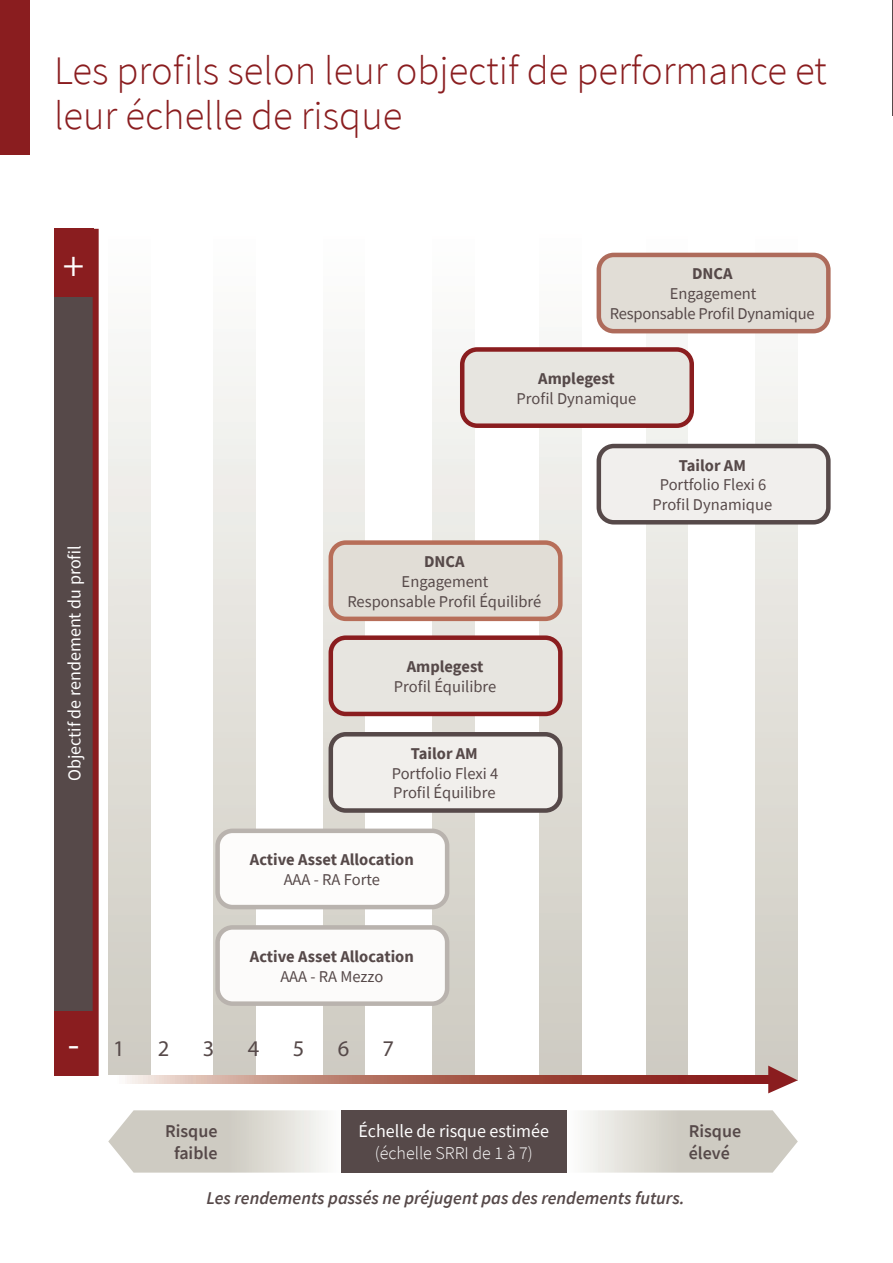
<style>
.page{position:relative;width:893px;height:1263px;background:#fff}
.page>*{position:absolute;margin:0;border:0;box-sizing:border-box;transform-origin:0 0}
.Titre_1{font:300 40.5px/45px "Source Sans Pro";color:#8a1d1f}
.t1{font:36px "Myriad Pro";color:#fff}
.t2{font:22.5px "Myriad Pro";color:#564949}
.Style_de_paragraphe_1{font:18px/21.6px "Source Sans Pro";color:#fff;text-align:center}
.t3{font:italic 600 18px "Source Sans Pro";color:#564949}
.Style_de_paragraphe_1-2{font:600 18px/21.6px "Source Sans Pro";color:#564949;text-align:center}
.t4{font:16.5px "Source Sans Pro";color:#564949}
.t5{font:700 16.5px "Source Sans Pro";color:#564949}
.s1{font-weight:300}
</style>
<div class="page">
<div style="left:0;top:0;width:30px;height:154px;background:#8a1d1f"></div>
<svg style="left:566px;top:1110px;width:232px;height:62px"></svg>
<svg style="left:108px;top:1110px;width:217px;height:62px;background:#d9d7d0"></svg>
<svg style="left:214px;top:352px;width:41px;height:724px;background:#e4e2dd"></svg>
<div style="left:108px;top:229px;width:42px;height:851px;background:linear-gradient(to bottom,#fdfefd,#cdcac0)"></div>
<svg style="left:323px;top:352px;width:42px;height:724px"></svg>
<svg style="left:433px;top:352px;width:42px;height:724px;background:#e0ded8"></svg>
<svg style="left:539px;top:428px;width:42px;height:648px;background:#dddbd4"></svg>
<svg style="left:646px;top:252px;width:42px;height:824px;background:#dddbd4"></svg>
<svg style="left:756px;top:252px;width:42px;height:824px;background:#e0ded8"></svg>
<div style="left:54px;top:297px;width:39px;height:745px;background:#564949"></div>
<div style="left:341px;top:1110px;width:225px;height:62px;background:#564949"></div>
<div style="left:93px;top:229px;width:6px;height:847px;background:#8a1d1f"></div>
<div style="left:54px;top:229px;width:39px;height:68px;background:#8a1d1f"></div>
<div style="left:54px;top:1011px;width:39px;height:65px;background:#8a1d1f"></div>
<div style="left:599px;top:255px;width:229px;height:76px;background:#e1ddd6;border-radius:15px"></div>
<div style="left:597px;top:253px;width:234px;height:80px;border:4px solid #ae6b5b;border-radius:15px"></div>
<div style="left:331px;top:543px;width:229px;height:76px;background:#e1ddd6;border-radius:15px"></div>
<div style="left:329px;top:540px;width:234px;height:81px;border:4px solid #b76e59;border-radius:15px"></div>
<div style="left:331px;top:638px;width:229px;height:76px;background:#e7e5e0;border-radius:15px"></div>
<div style="left:329px;top:635px;width:234px;height:81px;border:4px solid #8a1d1f;border-radius:15px"></div>
<div style="left:331px;top:734px;width:229px;height:76px;background:#f1efec;border-radius:15px"></div>
<div style="left:329px;top:732px;width:234px;height:81px;border:4px solid #564949;border-radius:15px"></div>
<div style="left:218px;top:831px;width:229px;height:76px;background:#fdfcfb;border-radius:15px"></div>
<div style="left:215px;top:828px;width:234px;height:81px;border:4px solid #b9b3ae;border-radius:15px"></div>
<div style="left:218px;top:927px;width:229px;height:77px;background:#fcfbfa;border-radius:15px"></div>
<div style="left:215px;top:925px;width:234px;height:81px;border:4px solid #b9b3ae;border-radius:15px"></div>
<div style="left:599px;top:446px;width:229px;height:76px;background:#f1efed;border-radius:15px"></div>
<div style="left:597px;top:444px;width:234px;height:80px;border:4px solid #564949;border-radius:15px"></div>
<div style="left:462px;top:349px;width:230px;height:77px;background:#e7e5e0;border-radius:15px"></div>
<div style="left:460px;top:347px;width:234px;height:81px;border:4px solid #8a1d1f;border-radius:15px"></div>
<svg style="left:108px;top:1076px;width:660px;height:7px;background:#b16b61"></svg>
<svg style="left:768px;top:1065px;width:30px;height:28px"></svg>
<hr style="left:892px;top:0;width:1px;height:115px;background:#564949">
<p class="Titre_1" style="left:54px;top:48px;width:774px">Les profils selon leur objectif de performance et leur échelle de risque</p>
<p class="t1" style="left:63px;top:242px;width:23px">+</p>
<p class="Style_de_paragraphe_1" style="left:64px;top:781px;width:238px;rotate:-90deg">Objectif de rendement du profil</p>
<p class="t1" style="left:68px;top:1023px;width:13px">-</p>
<p class="t5" style="left:692px;top:263px;width:42px">DNCA</p>
<p class="t4" style="left:670px;top:283px;width:88px">Engagement</p>
<p class="t4" style="left:610px;top:303px;width:206px">Responsable Profil Dynamique</p>
<p class="t5" style="left:538px;top:367px;width:78px">Amplegest</p>
<p class="t4" style="left:517px;top:388px;width:121px">Profil Dynamique</p>
<p class="t5" style="left:424px;top:550px;width:42px">DNCA</p>
<p class="t4" style="left:402px;top:571px;width:88px">Engagement</p>
<p class="t4" style="left:347px;top:591px;width:195px">Responsable Profil Équilibré</p>
<p class="t5" style="left:407px;top:655px;width:78px">Amplegest</p>
<p class="t4" style="left:394px;top:676px;width:104px">Profil Équilibre</p>
<p class="t5" style="left:679px;top:454px;width:69px">Tailor AM</p>
<p class="t4" style="left:660px;top:474px;width:108px">Portfolio Flexi 6</p>
<p class="t4" style="left:652px;top:494px;width:121px">Profil Dynamique</p>
<p class="t5" style="left:411px;top:742px;width:69px">Tailor AM</p>
<p class="t4" style="left:392px;top:763px;width:108px">Portfolio Flexi 4</p>
<p class="t4" style="left:393px;top:782px;width:104px">Profil Équilibre</p>
<p class="t5" style="left:250px;top:848px;width:165px">Active Asset Allocation</p>
<p class="t4" style="left:284px;top:869px;width:98px">AAA - RA Forte</p>
<p class="t5" style="left:250px;top:945px;width:165px">Active Asset Allocation</p>
<p class="t4" style="left:280px;top:966px;width:105px">AAA - RA Mezzo</p>
<p class="t2" style="left:113px;top:1035px;width:13px">1</p>
<p class="t2" style="left:158px;top:1035px;width:13px">2</p>
<p class="t2" style="left:203px;top:1035px;width:13px">3</p>
<p class="t2" style="left:248px;top:1035px;width:13px">4</p>
<p class="t2" style="left:293px;top:1035px;width:13px">5</p>
<p class="t2" style="left:338px;top:1035px;width:13px">6</p>
<p class="t2" style="left:383px;top:1035px;width:13px">7</p>
<p class="Style_de_paragraphe_1" style="left:359px;top:1120px;width:192px">Échelle de risque estimée <span class="s1">(échelle SRRI de 1 à 7)</span></p>
<p class="Style_de_paragraphe_1-2" style="left:165px;top:1120px;width:54px">Risque faible</p>
<p class="Style_de_paragraphe_1-2" style="left:689px;top:1120px;width:54px;text-align:left">Risque élevé</p>
<p class="t3" style="left:206px;top:1186px;width:480px">Les rendements passés ne préjugent pas des rendements futurs.</p>
</div>
